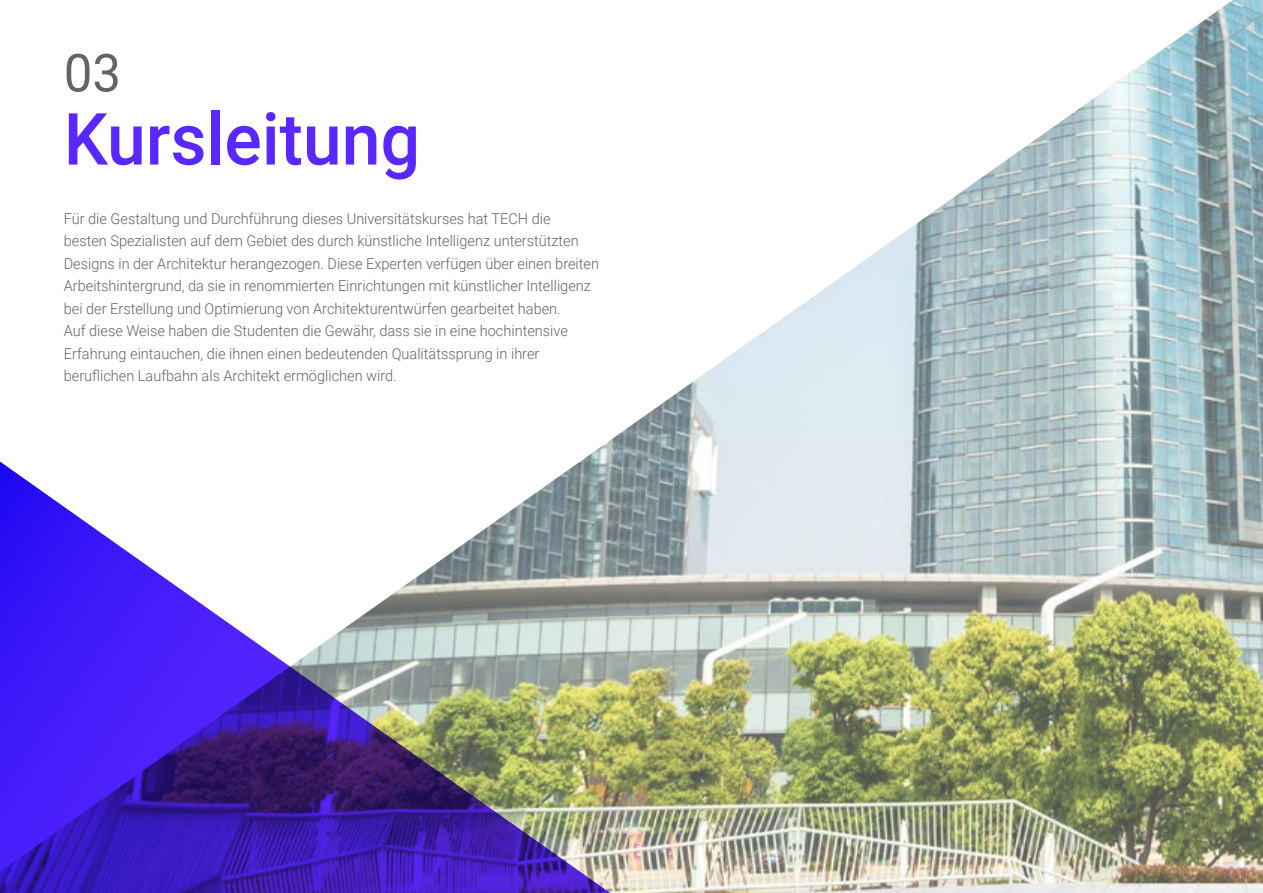
<style>
.page{position:relative;width:1263px;height:893px;background:#fff}
.page>*{position:absolute;margin:0;border:0;box-sizing:border-box;transform-origin:0 0}
.t1{font:500 72px "Roboto";color:#5927ff}
.t2{font:52.5px "Roboto";color:#61646a}
.t3{font:300 15px/22.5px "Roboto";color:#61646a}
</style>
<div class="page">
<img style="left:602px;top:0;width:661px;height:893px">
<img style="left:0;top:446px;width:640px;height:447px">
<h2 class="t2" style="left:64px;top:36px;width:59px">03</h2>
<h1 class="t1" style="left:64px;top:89px;width:358px">Kursleitung</h1>
<p class="t3" style="left:64px;top:207px;width:537px">Für die Gestaltung und Durchführung dieses Universitätskurses hat TECH die<br>besten Spezialisten auf dem Gebiet des durch künstliche Intelligenz unterstützten Designs in der Architektur herangezogen. Diese Experten verfügen über einen breiten Arbeitshintergrund, da sie in renommierten Einrichtungen mit künstlicher Intelligenz bei der Erstellung und Optimierung von Architekturentwürfen gearbeitet haben.<br>Auf diese Weise haben die Studenten die Gewähr, dass sie in eine hochintensive Erfahrung eintauchen, die ihnen einen bedeutenden Qualitätssprung in ihrer beruflichen Laufbahn als Architekt ermöglichen wird.</p>
</div>
